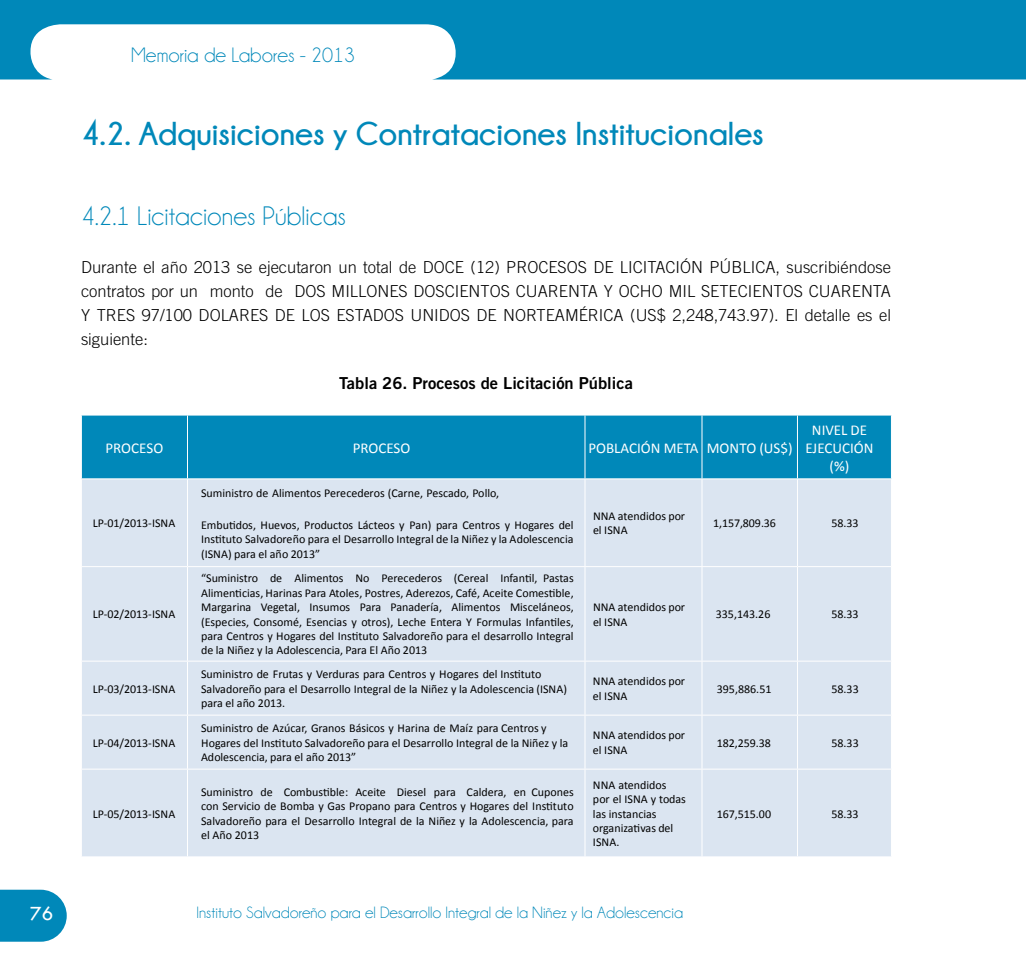
<style>
.page{position:relative;width:1026px;height:972px;background:#fff}
.page>*{position:absolute;margin:0;border:0;box-sizing:border-box;transform-origin:0 0}
.t1{font:700 33px "Champagne&Limousines";color:#0088b9}
.t2{font:27px "Champagne&Limousines";color:#0088b9}
.t3{font:21px "Champagne&Limousines";color:#0088b9}
.t4{font:21px "Tw Cen";color:#fff}
.t5{font:300 16.5px/24px "Trade Gothic";color:#000;text-align:justify}
.t6{font:16.5px "Champagne&Limousines";color:#0088b9}
.t7{font:16.5px "Trade Gothic Bold Two";color:#000}
.t8{font:15px/18px "Calibri";color:#fff;text-align:center}
.t9{font:12px/14.4px "Calibri";color:#000}
</style>
<div class="page">
<svg style="left:0;top:890px;width:67px;height:52px;background:#1792bf"></svg>
<svg style="left:0;top:0;width:1025px;height:80px;fill:#0088b9"></svg>
<svg style="left:1025px;top:0;width:1px;height:80px"></svg>
<div style="left:82px;top:416px;width:809px;height:63px;background:#0088b9"></div>
<div style="left:82px;top:480px;width:809px;height:377px;background:#dbe5f1"></div>
<hr style="left:81px;top:566px;width:107px;height:1px;background:#fff">
<hr style="left:188px;top:566px;width:397px;height:1px;background:#fff">
<hr style="left:585px;top:566px;width:117px;height:1px;background:#fff">
<hr style="left:702px;top:566px;width:95px;height:1px;background:#fff">
<hr style="left:797px;top:566px;width:95px;height:1px;background:#fff">
<hr style="left:81px;top:661px;width:107px;height:1px;background:#fff">
<hr style="left:188px;top:661px;width:397px;height:1px;background:#fff">
<hr style="left:585px;top:661px;width:117px;height:1px;background:#fff">
<hr style="left:702px;top:661px;width:95px;height:1px;background:#fff">
<hr style="left:797px;top:661px;width:95px;height:1px;background:#fff">
<hr style="left:81px;top:715px;width:107px;height:1px;background:#fff">
<hr style="left:188px;top:715px;width:397px;height:1px;background:#fff">
<hr style="left:585px;top:715px;width:117px;height:1px;background:#fff">
<hr style="left:702px;top:715px;width:95px;height:1px;background:#fff">
<hr style="left:797px;top:715px;width:95px;height:1px;background:#fff">
<hr style="left:81px;top:769px;width:107px;height:1px;background:#fff">
<hr style="left:188px;top:769px;width:397px;height:1px;background:#fff">
<hr style="left:585px;top:769px;width:117px;height:1px;background:#fff">
<hr style="left:702px;top:769px;width:95px;height:1px;background:#fff">
<hr style="left:797px;top:769px;width:95px;height:1px;background:#fff">
<hr style="left:187px;top:415px;width:1px;height:64px;background:#fff">
<hr style="left:585px;top:415px;width:1px;height:64px;background:#fff">
<hr style="left:702px;top:415px;width:1px;height:64px;background:#fff">
<hr style="left:797px;top:415px;width:1px;height:64px;background:#fff">
<hr style="left:187px;top:479px;width:1px;height:87px;background:#fff">
<hr style="left:585px;top:479px;width:1px;height:87px;background:#fff">
<hr style="left:702px;top:479px;width:1px;height:87px;background:#fff">
<hr style="left:797px;top:479px;width:1px;height:87px;background:#fff">
<hr style="left:187px;top:567px;width:1px;height:94px;background:#fff">
<hr style="left:585px;top:567px;width:1px;height:94px;background:#fff">
<hr style="left:702px;top:567px;width:1px;height:94px;background:#fff">
<hr style="left:797px;top:567px;width:1px;height:94px;background:#fff">
<hr style="left:187px;top:662px;width:1px;height:53px;background:#fff">
<hr style="left:585px;top:662px;width:1px;height:53px;background:#fff">
<hr style="left:702px;top:662px;width:1px;height:53px;background:#fff">
<hr style="left:797px;top:662px;width:1px;height:53px;background:#fff">
<hr style="left:187px;top:716px;width:1px;height:53px;background:#fff">
<hr style="left:585px;top:716px;width:1px;height:53px;background:#fff">
<hr style="left:702px;top:716px;width:1px;height:53px;background:#fff">
<hr style="left:797px;top:716px;width:1px;height:53px;background:#fff">
<hr style="left:187px;top:770px;width:1px;height:87px;background:#fff">
<hr style="left:585px;top:770px;width:1px;height:87px;background:#fff">
<hr style="left:702px;top:770px;width:1px;height:87px;background:#fff">
<hr style="left:797px;top:770px;width:1px;height:87px;background:#fff">
<h3 class="t3" style="left:131px;top:44px;width:225px">Memoria de Labores - 2013</h3>
<h1 class="t1" style="left:81px;top:115px;width:684px">4.2. Adquisiciones y Contrataciones Institucionales</h1>
<h2 class="t2" style="left:81px;top:202px;width:266px">4.2.1 Licitaciones Públicas</h2>
<p class="t5" style="left:81px;top:255px;width:812px">Durante el año 2013 se ejecutaron un total de DOCE (12) PROCESOS DE LICITACIÓN PÚBLICA, suscribiéndose contratos por un monto de DOS MILLONES DOSCIENTOS CUARENTA Y OCHO MIL SETECIENTOS CUARENTA Y TRES 97/100 DOLARES DE LOS ESTADOS U NIDOS DE NORTEAMÉRICA (US$ 2,248,743.97). El detalle es el siguiente:</p>
<h3 class="t7" style="left:339px;top:373px;width:295px">Tabla 26. Procesos de Licitación Pública</h3>
<p class="t8" style="left:106px;top:439px;width:59px">PROCESO</p>
<p class="t8" style="left:353px;top:439px;width:59px">PROCESO</p>
<p class="t8" style="left:588px;top:439px;width:206px">POBLACIÓN META MONTO (US$)</p>
<p class="t8" style="left:805px;top:421px;width:70px">NIVEL DE<br>EJECUCIÓN (%)</p>
<p class="t9" style="left:93px;top:516px;width:84px">LP-01/2013-ISNA</p>
<p class="t9" style="left:93px;top:607px;width:84px">LP-02/2013-ISNA</p>
<p class="t9" style="left:93px;top:681px;width:84px">LP-03/2013-ISNA</p>
<p class="t9" style="left:93px;top:735px;width:84px">LP-04/2013-ISNA</p>
<p class="t9" style="left:93px;top:806px;width:84px">LP-05/2013-ISNA</p>
<p class="t9" style="left:201px;top:486px;width:300px">Suministro de Alimentos Perecederos (Carne, Pescado, Pollo,</p>
<p class="t9" style="left:201px;top:518px;width:374px;text-align:justify">Embutidos, Huevos, Productos Lácteos y Pan) para Centros y Hogares del Instituto Salvadoreño para el Desarrollo Integral de la Niñez y la Adolescencia (ISNA) para el año 2013”</p>
<p class="t9" style="left:593px;top:509px;width:94px">NNA atendidos por el ISNA</p>
<p class="t9" style="left:713px;top:516px;width:64px">1,157,809.36</p>
<p class="t9" style="left:831px;top:516px;width:29px">58.33</p>
<p class="t9" style="left:201px;top:571px;width:374px;text-align:justify">“Suministro de Alimentos No Perecederos (Cereal Infantil, Pastas Alimenticias, Harinas Para Atoles, Postres, Aderezos, Café, Aceite Comestible, Margarina Vegetal, Insumos Para Panadería, Alimentos Misceláneos, (Especies, Consomé, Esencias y otros), Leche Entera Y Formulas Infantiles, para Centros y Hogares del Instituto Salvadoreño para el desarrollo Integral de la Niñez y la Adolescencia, Para El Año 2013</p>
<p class="t9" style="left:593px;top:600px;width:94px">NNA atendidos por el ISNA</p>
<p class="t9" style="left:716px;top:607px;width:56px">335,143.26</p>
<p class="t9" style="left:831px;top:607px;width:29px">58.33</p>
<p class="t9" style="left:201px;top:667px;width:367px">Suministro de Frutas y Verduras para Centros y Hogares del Instituto<br>Salvadoreño para el Desarrollo Integral de la Niñez y la Adolescencia (ISNA) para el año 2013.</p>
<p class="t9" style="left:593px;top:674px;width:94px">NNA atendidos por el ISNA</p>
<p class="t9" style="left:717px;top:681px;width:56px">395,886.51</p>
<p class="t9" style="left:831px;top:681px;width:29px">58.33</p>
<p class="t9" style="left:201px;top:721px;width:369px">Suministro de Azúcar, Granos Básicos y Harina de Maíz para Centros y<br>Hogares del Instituto Salvadoreño para el Desarrollo Integral de la Niñez y la<br>Adolescencia, para el año 2013”</p>
<p class="t9" style="left:593px;top:728px;width:94px">NNA atendidos por el ISNA</p>
<p class="t9" style="left:717px;top:735px;width:56px">182,259.38</p>
<p class="t9" style="left:831px;top:735px;width:29px">58.33</p>
<p class="t9" style="left:201px;top:785px;width:374px;text-align:justify">Suministro de Combustible: Aceite Diesel para Caldera, en Cupones con Servicio de Bomba y Gas Propano para Centros y Hogares del Instituto Salvadoreño para el Desarrollo Integral de la Niñez y la Adolescencia, para el Año 2013</p>
<p class="t9" style="left:593px;top:778px;width:94px">NNA atendidos por el ISNA y todas las instancias organizativas del<br>ISNA.</p>
<p class="t9" style="left:717px;top:806px;width:56px">167,515.00</p>
<p class="t9" style="left:831px;top:806px;width:29px">58.33</p>
<h3 class="t4" style="left:30px;top:900px;width:25px">76</h3>
<h3 class="t6" style="left:197px;top:904px;width:488px">Instituto Salvadoreño para el Desarrollo Integral de la Niñez y la Adolescencia</h3>
</div>
